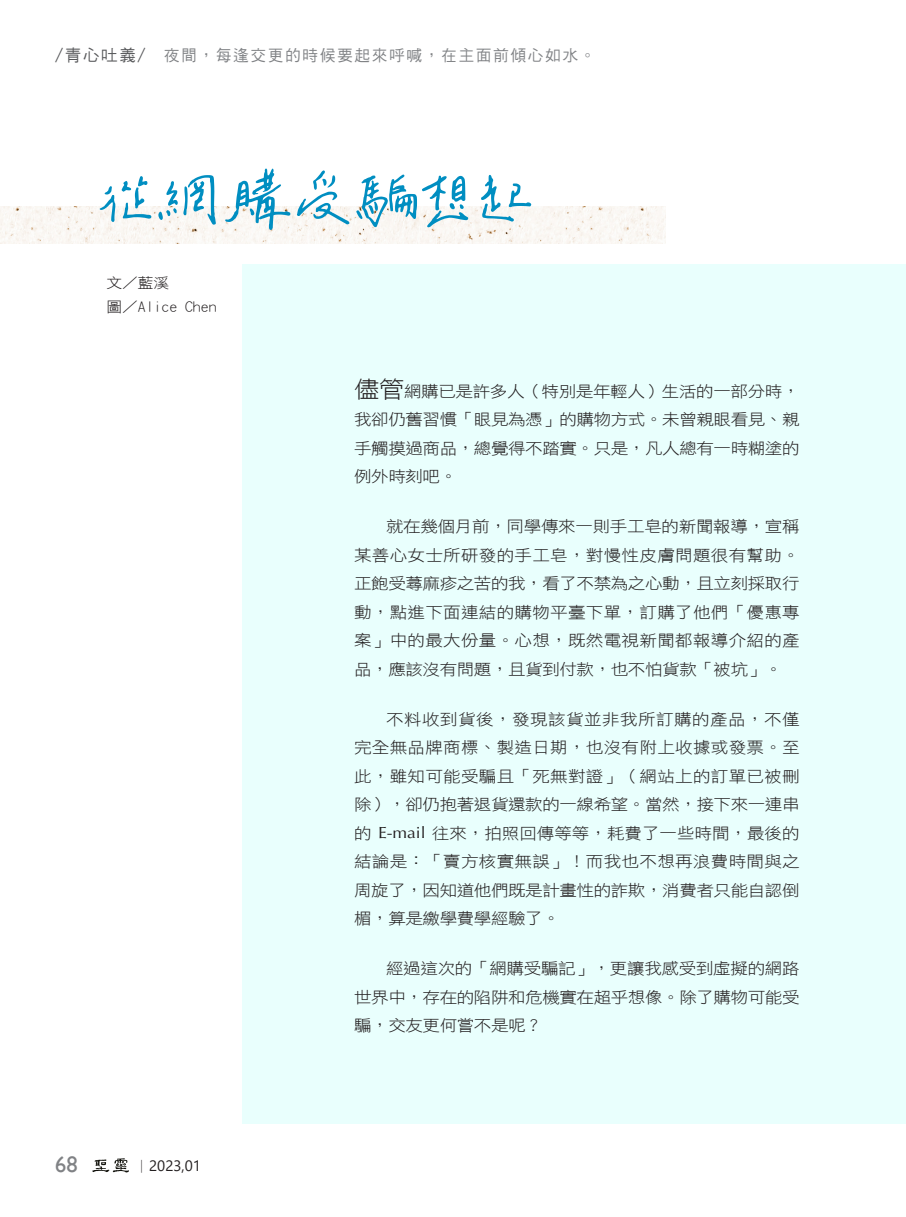
<style>
.page{position:relative;width:906px;height:1217px;background:#fff}
.page>*{position:absolute;margin:0;border:0;box-sizing:border-box;transform-origin:0 0}
.題目_凝書體{font:68.7px "jf liao Proportional Regular";letter-spacing:.02em;color:#008ec1}
.t1{font:22.5px "Gill Sans";color:#808285}
.Normal-首段{font:15.75px/28.5px "DF Hei W3 WIN BF";letter-spacing:-.025em;color:#231f20;text-align:justify;scale:1.11 1}
.作者{font:15.75px "DF Hei W5 WIN BF";letter-spacing:.1em;color:#808285}
.t2{font:15px "Segoe UI";color:#231f20}
.作者-2{font:14.1px "DF Hei W3 WIN BF";color:#231f20;scale:1.11 1}
.s1{font-family:"DF Hei W5 WINP BF";font-size:16.5px;color:#57585a}
.s2{font-family:"Adobe Ming Std";font-weight:300}
.s3{font-size:22.95px}
.s4{font-family:"Optima"}
</style>
<div class="page">
<svg style="left:92px;top:1158px;width:37px;height:14px"></svg>
<div style="left:0;top:207px;width:665px;height:36px;background:#faf7f3"></div>
<div style="left:242px;top:264px;width:664px;height:859px;background:#e9fffd"></div>
<p class="作者" style="left:55px;top:47px;width:542px"><span class="s1">/青心吐義/</span> 夜間，每逢交更的時候要起來呼喊，在主面前傾心如水。</p>
<p class="題目_凝書體" style="left:98px;top:155px;width:438px">從網購受騙想起</p>
<p class="作者-2" style="left:106px;top:275px;width:58px">文／藍溪</p>
<p class="作者-2" style="left:106px;top:299px;width:101px">圖／Alice Chen</p>
<h2 class="t1" style="left:55px;top:1150px;width:24px">68</h2>
<p class="t2" style="left:134px;top:1151px;width:68px"><span class="s2">｜</span>2023,01</p>
<p class="Normal-首段" style="left:354px;top:377px;width:403px"><span class="s3">儘管</span>網購已是許多人（特別是年輕人）生活的一部分時，我卻仍舊習慣「眼見為憑」的購物方式。未曾親眼看見、親手觸摸過商品，總覺得不踏實。只是，凡人總有一時糊塗的例外時刻吧。</p>
<p class="Normal-首段" style="left:354px;top:512px;width:403px;text-indent:32px">就在幾個月前，同學傳來一則手工皂的新聞報導，宣稱某善心女士所研發的手工皂，對慢性皮膚問題很有幫助。正飽受蕁麻疹之苦的我，看了不禁為之心動，且立刻採取行動，點進下面連結的購物平臺下單，訂購了他們「優惠專案」中的最大份量。心想，既然電視新聞都報導介紹的產品，應該沒有問題，且貨到付款，也不怕貨款「被坑」。</p>
<p class="Normal-首段" style="left:354px;top:704px;width:403px;text-indent:32px">不料收到貨後，發現該貨並非我所訂購的產品，不僅完全無品牌商標、製造日期，也沒有附上收據或發票。至此，雖知可能受騙且「死無對證」（網站上的訂單已被刪除），卻仍抱著退貨還款的一線希望。當然，接下來一連串的 <span class="s4">E-mail</span> 往來，拍照回傳等等，耗費了一些時間，最後的結論是：「賣方核實無誤」！而我也不想再浪費時間與之周旋了，因知道他們既是計畫性的詐欺，消費者只能自認倒楣，算是繳學費學經驗了。</p>
<p class="Normal-首段" style="left:354px;top:953px;width:403px;text-indent:32px">經過這次的「網購受騙記」，更讓我感受到虛擬的網路世界中，存在的陷阱和危機實在超乎想像。除了購物可能受騙，交友更何嘗不是呢？</p>
</div>
